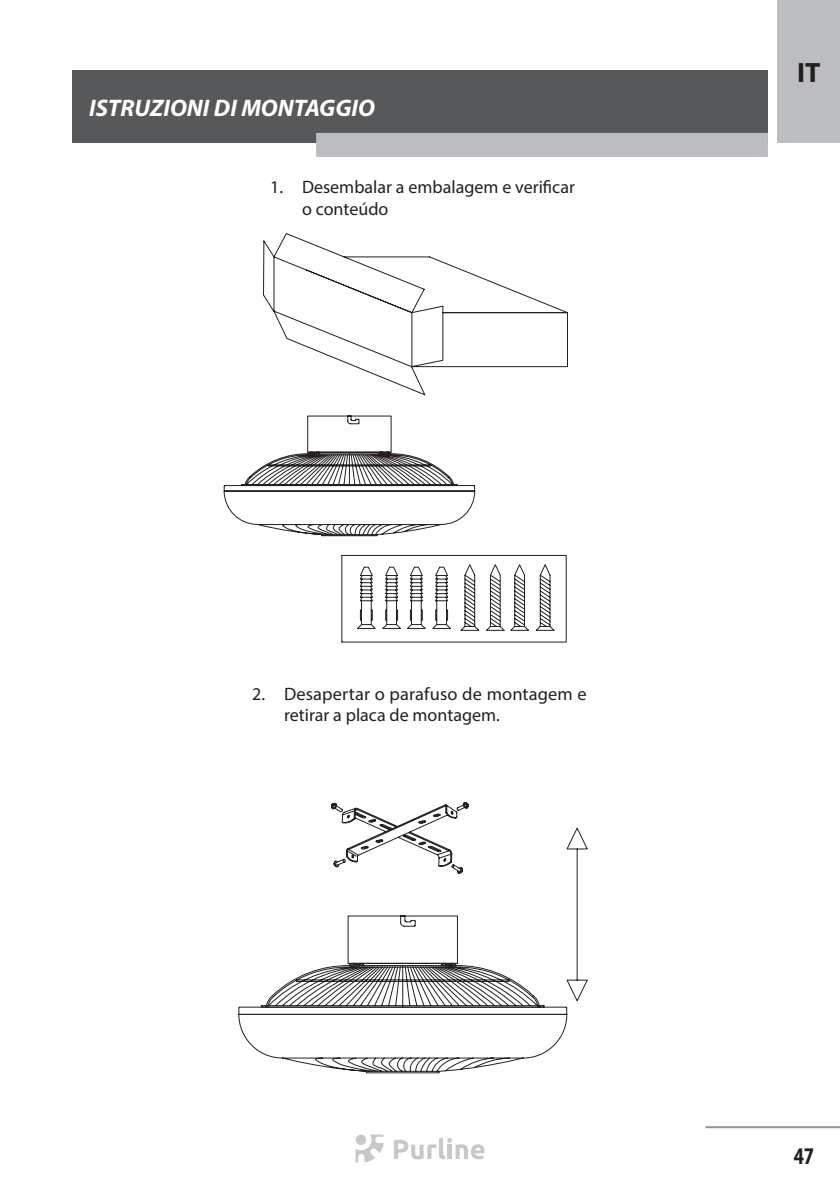
<style>
.page{position:relative;width:840px;height:1191px;background:#fff}
.page>*{position:absolute;margin:0;border:0;box-sizing:border-box;transform-origin:0 0}
.t1{font:700 28px "Myriad Pro";color:#231f20}
.t2{font:italic 700 24px "Myriad Pro";color:#fff}
.t3{font:700 condensed 24px "Myriad Pro";color:#231f20}
.t4{font:18px/21.6px "Myriad Pro";color:#231f20}
</style>
<div class="page">
<div style="left:777px;top:0;width:62px;height:143px;background:#bcbdc0"></div>
<hr style="left:705px;top:1126px;width:134px;height:2px;background:#939598">
<svg style="left:394px;top:1138px;width:90px;height:21px"></svg>
<svg style="left:355px;top:1134px;width:28px;height:28px"></svg>
<div style="left:355px;top:1134px;width:11px;height:11px;background:#c7c8ca;border-radius:50%"></div>
<div style="left:72px;top:71px;width:695px;height:72px;background:#57585a"></div>
<div style="left:316px;top:133px;width:451px;height:24px;background:#bcbdc0"></div>
<svg style="left:331px;top:802px;width:138px;height:16px"></svg>
<svg style="left:333px;top:818px;width:255px;height:190px"></svg>
<svg style="left:238px;top:915px;width:329px;height:158px"></svg>
<svg style="left:263px;top:233px;width:305px;height:410px"></svg>
<svg style="left:263px;top:451px;width:242px;height:180px"></svg>
<svg style="left:223px;top:415px;width:252px;height:122px"></svg>
<h2 class="t2" style="left:89px;top:92px;width:287px">ISTRUZIONI DI MONTAGGIO</h2>
<p class="t4" style="left:270px;top:176px;width:14px">1.</p>
<p class="t4" style="left:302px;top:176px;width:274px">Desembalar a embalagem e verificar o conteúdo</p>
<p class="t4" style="left:252px;top:682px;width:14px">2.</p>
<p class="t4" style="left:284px;top:682px;width:304px">Desapertar o parafuso de montagem e retirar a placa de montagem.</p>
<h1 class="t1" style="left:796px;top:54px;width:25px">IT</h1>
<h2 class="t3" style="left:793px;top:1141px;width:22px">47</h2>
</div>
